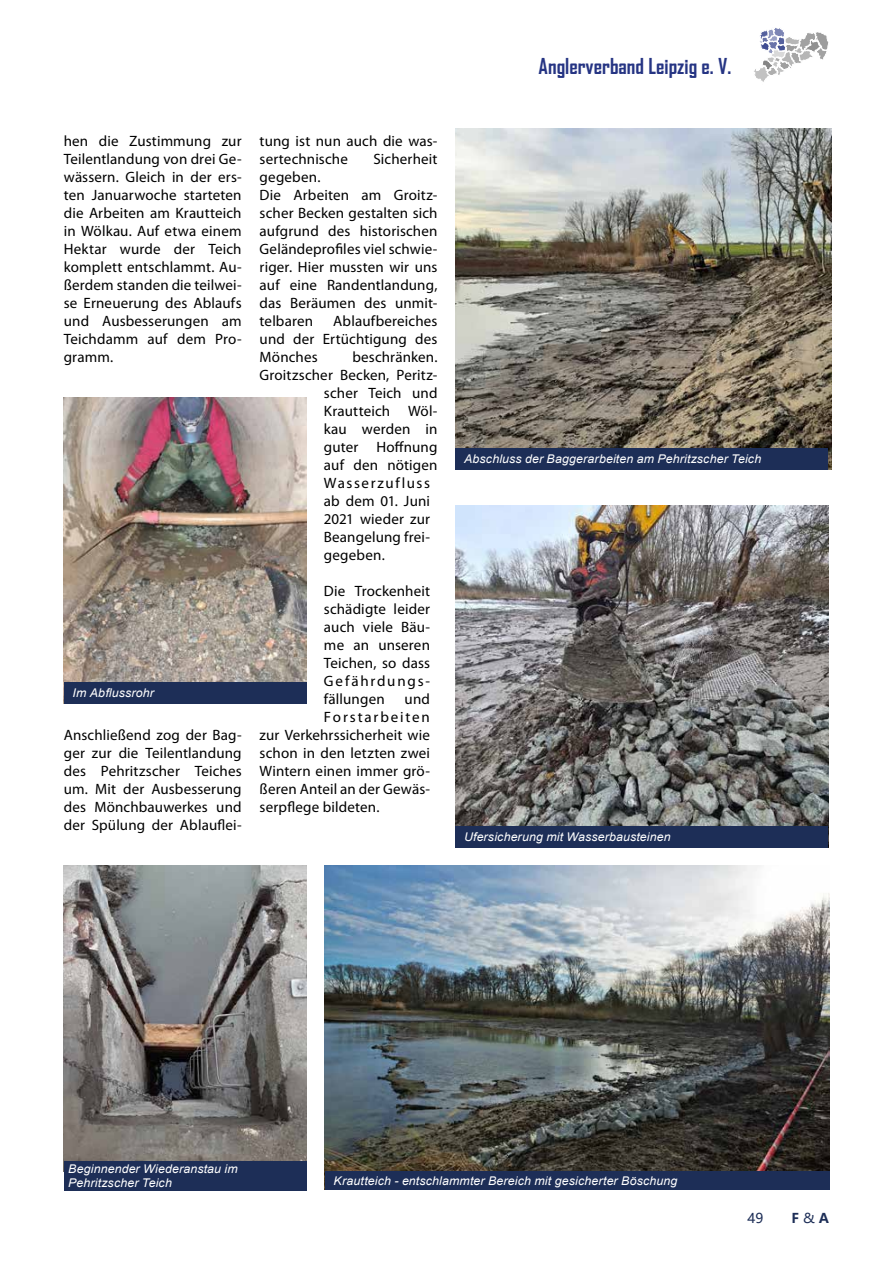
<style>
.page{position:relative;width:893px;height:1263px;background:#fff}
.page>*{position:absolute;margin:0;border:0;box-sizing:border-box;transform-origin:0 0}
.t1{font:700 21px "Agency FB";color:#253483}
.t2{font:15px/18px "Myriad Pro";letter-spacing:.01em;color:#000;text-align:justify}
.t3{font:15px "Myriad Pro";letter-spacing:.105em;color:#000}
.t4{font:15px "Myriad Pro";letter-spacing:.125em;color:#000}
.t5{font:700 13.5px "Microsoft Ya Hei";color:#1d2e57}
.t6{font:13.5px "Microsoft Ya Hei";color:#1d2e57}
.t7{font:italic 12px/13.5px "Arial";letter-spacing:.01em;color:#fff}
.s1{font-weight:400}
</style>
<div class="page">
<svg style="left:754px;top:28px;width:75px;height:54px"></svg>
<img style="left:64px;top:398px;width:243px;height:284px">
<div style="left:64px;top:682px;width:243px;height:22px;background:#1d2e57"></div>
<img style="left:455px;top:129px;width:376px;height:341px">
<img style="left:64px;top:866px;width:243px;height:295px">
<img style="left:325px;top:866px;width:504px;height:306px">
<div style="left:455px;top:448px;width:373px;height:22px;background:#1d2e57"></div>
<img style="left:455px;top:506px;width:373px;height:320px">
<div style="left:455px;top:826px;width:373px;height:22px;background:#1d2e57"></div>
<div style="left:64px;top:1161px;width:243px;height:30px;background:#1d2e57"></div>
<div style="left:325px;top:1172px;width:504px;height:18px;background:#1d2e57"></div>
<p class="t2" style="left:64px;top:132px;width:179px">hen die Zustimmung zur Teilentlandung von drei Ge&shy;wässern. Gleich in der ers&shy;ten Januarwoche starteten die Arbeiten am Krautteich in Wölkau. Auf etwa einem Hektar wurde der Teich komplett entschlammt. Au&shy;ßerdem standen die teilwei&shy;se Erneuerung des Ablaufs und Ausbesserungen am Teichdamm auf dem Pro&shy;gramm.</p>
<p class="t7" style="left:72px;top:687px;width:83px">Im Abflussrohr</p>
<p class="t2" style="left:64px;top:726px;width:179px">Anschließend zog der Bag&shy;ger zur die Teilentlandung des Pehritzscher Teiches um. Mit der Ausbesserung des Mönchbauwerkes und der Spülung der Ablauflei-</p>
<p class="t2" style="left:260px;top:132px;width:179px">tung ist nun auch die was&shy;sertechnische</p>
<p class="t2" style="left:374px;top:150px;width:65px">Sicherheit</p>
<p class="t2" style="left:260px;top:168px;width:179px;text-align:left">gegeben.<br>Die Arbeiten am Groitz&shy;scher Becken gestalten sich aufgrund des historischen<br>Geländeprofiles viel schwie&shy;riger. Hier mussten wir uns auf eine Randentlandung, das Beräumen des unmit&shy;telbaren</p>
<p class="t2" style="left:260px;top:312px;width:179px;text-indent:74px">Ablaufbereiches und der Ertüchtigung des Mönches</p>
<p class="t2" style="left:352px;top:348px;width:87px">beschränken.</p>
<p class="t2" style="left:260px;top:366px;width:179px">Groitzscher Becken, Peritz-</p>
<p class="t2" style="left:324px;top:384px;width:115px">scher Teich und</p>
<p class="t2" style="left:324px;top:402px;width:115px">Krautteich Wöl-</p>
<p class="t2" style="left:324px;top:420px;width:115px">kau werden in</p>
<p class="t2" style="left:324px;top:438px;width:115px">guter Hoffnung</p>
<p class="t2" style="left:324px;top:456px;width:115px">auf den nötigen</p>
<p class="t3" style="left:324px;top:474px;width:108px">Wasserzufluss</p>
<p class="t2" style="left:324px;top:492px;width:108px">ab dem 01. Juni</p>
<p class="t2" style="left:324px;top:510px;width:108px">2021 wieder zur</p>
<p class="t2" style="left:324px;top:528px;width:108px">Beangelung frei-</p>
<p class="t2" style="left:324px;top:546px;width:62px">gegeben.</p>
<p class="t2" style="left:324px;top:582px;width:108px">Die Trockenheit schädigte leider auch viele Bäu&shy;me an unseren Teichen, so dass Gefährdungs&shy;fällungen</p>
<p class="t2" style="left:405px;top:690px;width:27px">und</p>
<p class="t4" style="left:324px;top:708px;width:108px">Forstarbeiten</p>
<p class="t2" style="left:260px;top:726px;width:172px">zur Verkehrssicherheit wie</p>
<p class="t2" style="left:260px;top:744px;width:172px">schon in den letzten zwei</p>
<p class="t2" style="left:260px;top:762px;width:172px">Wintern einen immer grö-</p>
<p class="t2" style="left:260px;top:780px;width:172px">ßeren Anteil an der Gewäs-</p>
<p class="t2" style="left:260px;top:798px;width:121px">serpflege bildeten.</p>
<h1 class="t1" style="left:539px;top:53px;width:194px">Anglerverband Leipzig e. V.</h1>
<p class="t7" style="left:464px;top:453px;width:299px">Abschluss der Baggerarbeiten am Pehritzscher Teich</p>
<p class="t7" style="left:464px;top:831px;width:208px">Ufersicherung mit Wasserbausteinen</p>
<p class="t7" style="left:68px;top:1162px;width:171px">Beginnender Wiederanstau im<br>Pehritzscher Teich</p>
<p class="t7" style="left:334px;top:1174px;width:345px">Krautteich - entschlammter Bereich mit gesicherter Böschung</p>
<p class="t6" style="left:748px;top:1209px;width:17px">49</p>
<p class="t5" style="left:792px;top:1209px;width:39px">F <span class="s1">&amp;</span> A</p>
</div>
